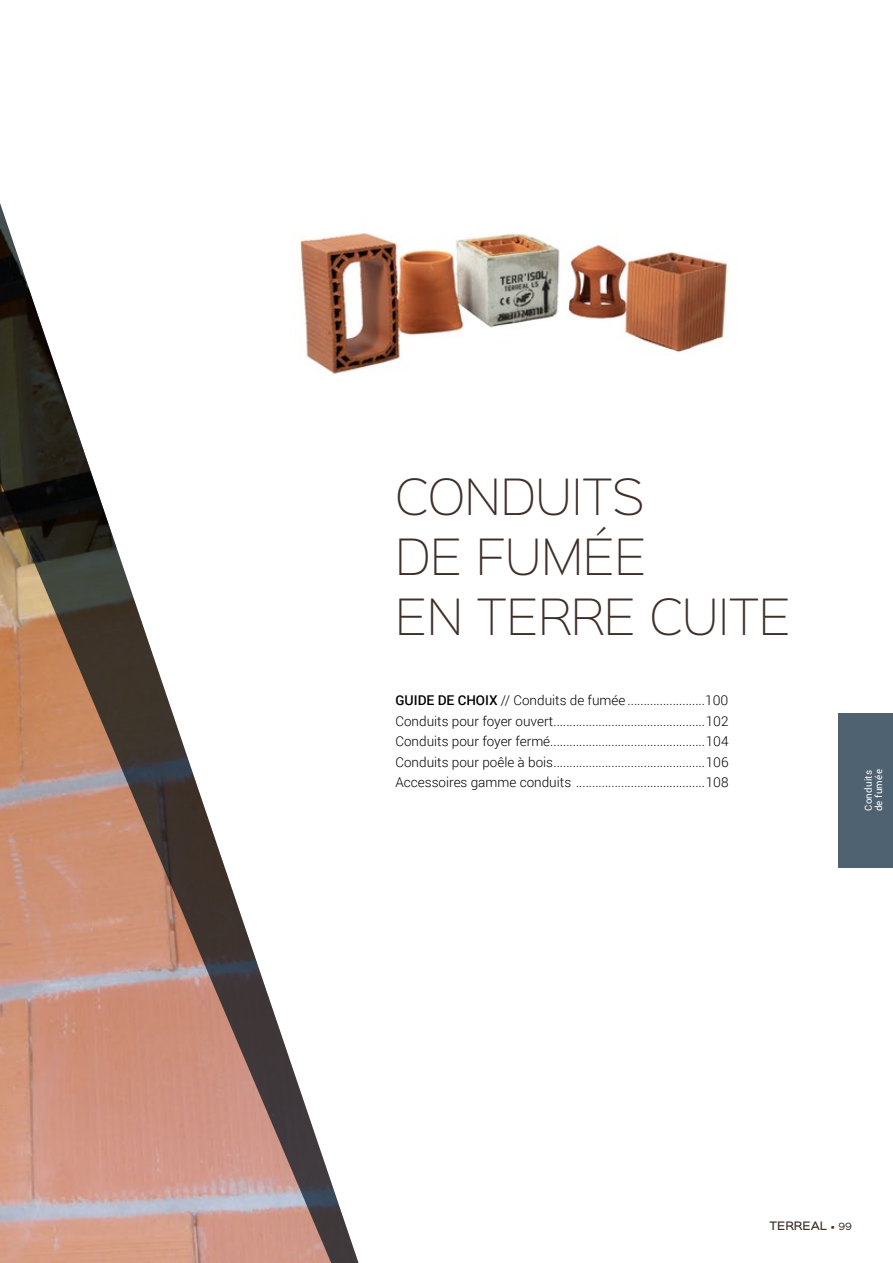
<style>
.page{position:relative;width:893px;height:1263px;background:#fff}
.page>*{position:absolute;margin:0;border:0;box-sizing:border-box;transform-origin:0 0}
.t1{font:45px/60px "Sinkin Sans 200 X Light";color:#3f2f29}
.t2{font:300 13.5px/20.4px "Roboto";color:#000;text-align:justify}
.t3{font:500 10.5px "Sinkin Sans 500";color:#3f2f29}
.t4{font:9.75px/10.5px "Roboto";letter-spacing:.025em;color:#fff}
.t5{font:9px "Sinkin Sans 400";color:#3f2f29}
.s1{font-weight:500}
</style>
<div class="page">
<svg style="left:0;top:203px;width:359px;height:1060px"></svg>
<img style="left:274px;top:203px;width:454px;height:188px">
<div style="left:839px;top:713px;width:54px;height:154px;background:#4f6271"></div>
<h1 class="t1" style="left:395px;top:463px;width:397px">CONDUITS<br>DE FUMÉE<br>EN TERRE CUITE</h1>
<p class="t2" style="left:395px;top:690px;width:335px"><span class="s1">GUIDE DE CHOIX</span> // Conduits de fumée ........................100<br>Conduits pour foyer ouvert...............................................102<br>Conduits pour foyer fermé................................................104<br>Conduits pour poêle à bois...............................................106<br>Accessoires gamme conduits ........................................108</p>
<p class="t4" style="left:863px;top:811px;width:44px;rotate:-90deg">Conduits de fumée</p>
<p class="t3" style="left:769px;top:1217px;width:59px">TERREAL</p>
<p class="t5" style="left:831px;top:1219px;width:22px">■ 99</p>
</div>
